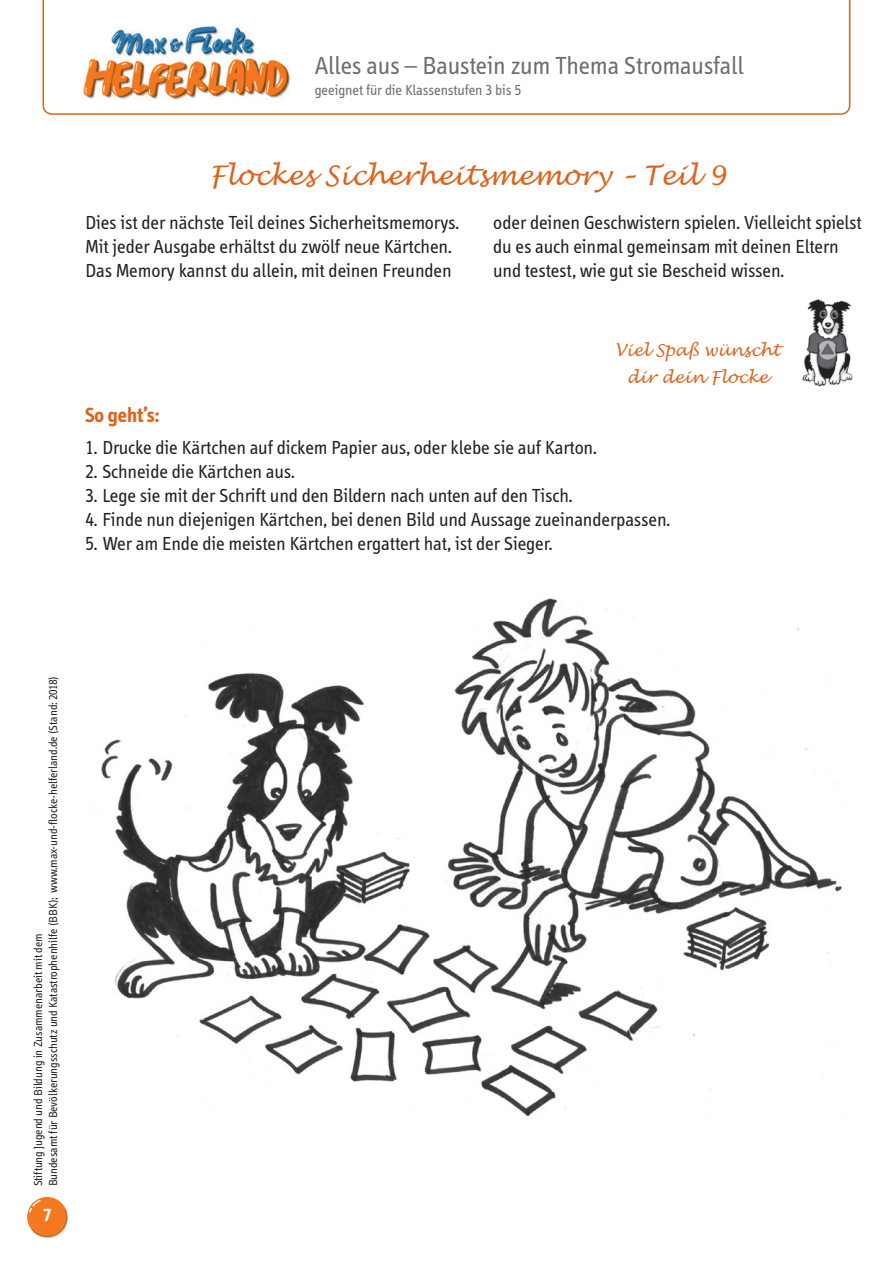
<style>
.page{position:relative;width:893px;height:1263px;background:#fff}
.page>*{position:absolute;margin:0;border:0;box-sizing:border-box;transform-origin:0 0}
.Überschrift_2{font:italic 27px "Lucida Handwriting";color:#dc641c}
.t1{font:25.5px "Info";color:#6c6d70}
.t2{font:700 21px "Info";color:#dc641c}
.Arbeitsaufträge{font:19.5px "Info";color:#231f20}
.Grundschrift{font:19.5px/24px "Info";color:#231f20}
.t3{font:700 18px "Info";color:#fff}
.t4{font:italic 16.5px "Lucida Handwriting";color:#dc641c}
.t5{font:15px "Info";color:#6c6d70}
.t6{font:12px/15px "Info";color:#231f20}
</style>
<div class="page">
<svg style="left:43px;top:0;width:807px;height:115px"></svg>
<img style="left:82px;top:26px;width:209px;height:74px">
<div style="left:28px;top:1198px;width:40px;height:40px;background:#d1d2d4;border-radius:50%"></div>
<svg style="left:27px;top:1197px;width:40px;height:40px"></svg>
<svg style="left:28px;top:1199px;width:40px;height:38px"></svg>
<img style="left:802px;top:299px;width:51px;height:88px">
<img style="left:96px;top:598px;width:746px;height:519px">
<h2 class="t1" style="left:315px;top:52px;width:430px">Alles aus – Baustein zum Thema Stromausfall</h2>
<p class="t5" style="left:315px;top:82px;width:208px">geeignet für die Klassenstufen 3 bis 5</p>
<h2 class="Überschrift_2" style="left:209px;top:159px;width:519px">Flockes Sicherheitsmemory – Teil 9</h2>
<p class="Grundschrift" style="left:85px;top:210px;width:376px">Dies ist der nächste Teil deines Sicherheitsmemorys.<br>Mit jeder Ausgabe erhältst du zwölf neue Kärtchen.<br>Das Memory kannst du allein, mit deinen Freunden</p>
<p class="Grundschrift" style="left:493px;top:210px;width:370px">oder deinen Geschwistern spielen. Vielleicht spielst du es auch einmal gemeinsam mit deinen Eltern und testest, wie gut sie Bescheid wissen.</p>
<p class="t4" style="left:615px;top:340px;width:166px">Viel Spaß wünscht</p>
<p class="t4" style="left:627px;top:367px;width:143px">dir dein Flocke</p>
<p class="t2" style="left:85px;top:403px;width:76px">So geht’s:</p>
<p class="Arbeitsaufträge" style="left:85px;top:437px;width:513px">1. Drucke die Kärtchen auf dickem Papier aus, oder klebe sie auf Karton.</p>
<p class="Arbeitsaufträge" style="left:85px;top:461px;width:211px">2. Schneide die Kärtchen aus.</p>
<p class="Arbeitsaufträge" style="left:85px;top:485px;width:489px">3. Lege sie mit der Schrift und den Bildern nach unten auf den Tisch.</p>
<p class="Arbeitsaufträge" style="left:85px;top:509px;width:586px">4. Finde nun diejenigen Kärtchen, bei denen Bild und Aussage zueinanderpassen.</p>
<p class="Arbeitsaufträge" style="left:85px;top:533px;width:469px">5. Wer am Ende die meisten Kärtchen ergattert hat, ist der Sieger.</p>
<p class="t6" style="left:31px;top:1186px;width:512px;rotate:-90deg">Stiftung Jugend und Bildung in Zusammenarbeit mit dem<br>Bundesamt für Bevölkerungsschutz und Katastrophenhilfe (BBK); www.max-und-flocke-helferland.de (Stand: 2018)</p>
<p class="t3" style="left:43px;top:1205px;width:10px">7</p>
</div>
